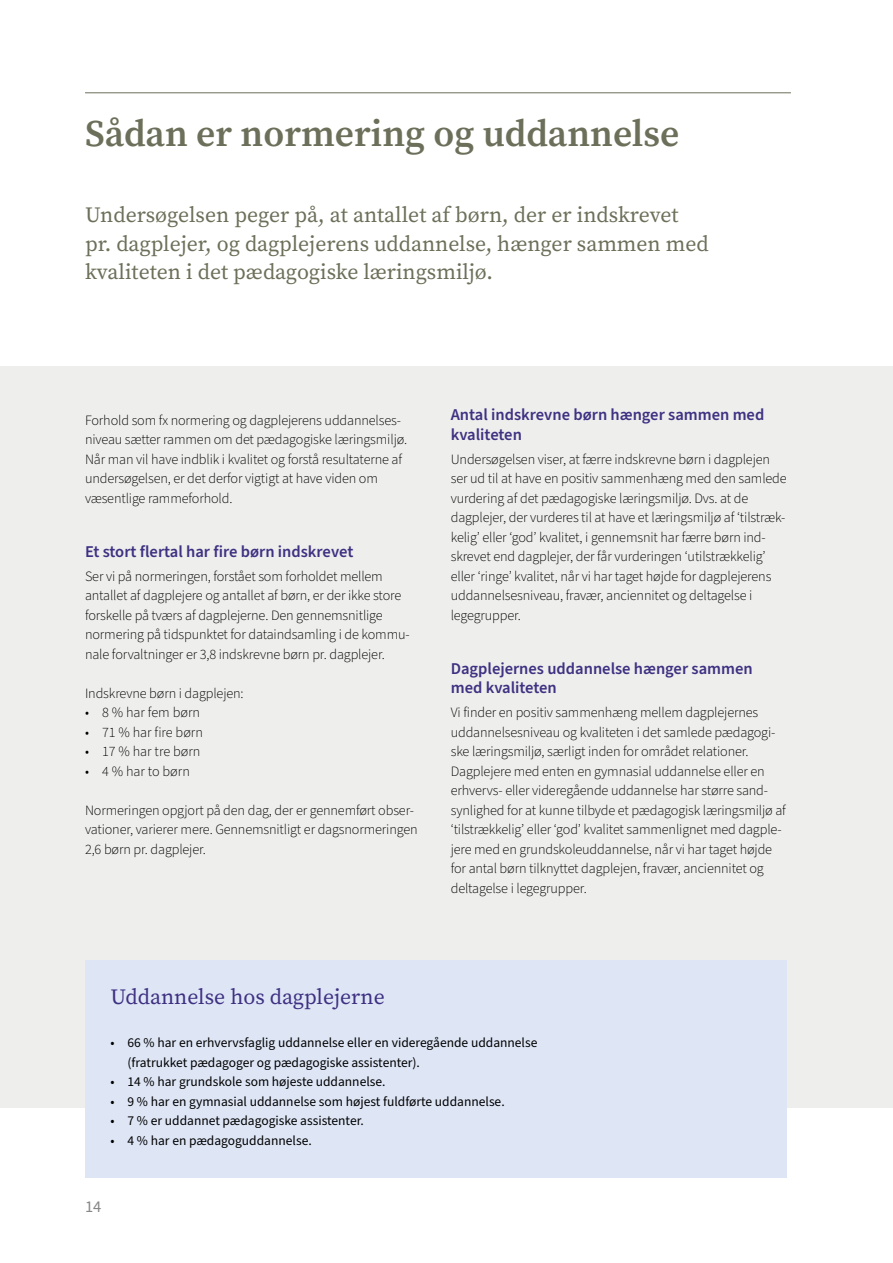
<style>
.page{position:relative;width:893px;height:1263px;background:#fff}
.page>*{position:absolute;margin:0;border:0;box-sizing:border-box;transform-origin:0 0}
._02_Rubrik{font:600 37.5px "Source Serif Pro";color:#6c6f59}
.MANCHET{font:21.75px/28.5px "Source Serif Pro";color:#6c6f59}
.MANCHET-2{font:21.75px "Source Serif Pro";color:#3f3182}
.MELLEM{font:600 16.5px/19.5px "Source Sans Pro";color:#3f3182}
.BRØD{font:600 16.5px/19.5px "Source Sans Pro";color:#3f3182}
.t1{font:16.5px "Source Sans Pro";color:#878787}
.BRØD-2{font:300 14.25px/19.5px "Source Sans Pro";letter-spacing:-.01em;color:#000}
.BRØD_INDRYK{font:300 14.25px "Source Sans Pro";color:#000}
.BOX_BRØD{font:13.5px/19.5px "Source Sans Pro";color:#000}
</style>
<div class="page">
<div style="left:0;top:366px;width:893px;height:741px;background:#eeeeec"></div>
<hr style="left:85px;top:93px;width:706px;height:1px;background:#6c6f59">
<div style="left:85px;top:960px;width:702px;height:218px;background:#dee6f6"></div>
<h2 class="_02_Rubrik" style="left:85px;top:108px;width:596px">Sådan er normering og uddannelse</h2>
<p class="MANCHET" style="left:85px;top:201px;width:625px">Undersøgelsen peger på, at antallet af børn, der er indskrevet pr. dagplejer, og dagplejerens uddannelse, hænger sammen med kvaliteten i det pædagogiske læringsmiljø.</p>
<p class="BRØD-2" style="left:85px;top:410px;width:324px">Forhold som fx normering og dagplejerens uddannelses&shy;niveau sætter rammen om det pædagogiske læringsmiljø.<br>Når man vil have indblik i kvalitet og forstå resultaterne af undersøgelsen, er det derfor vigtigt at have viden om væsentlige rammeforhold.</p>
<p class="MELLEM" style="left:85px;top:542px;width:270px">Et stort flertal har fire børn indskrevet</p>
<p class="BRØD-2" style="left:85px;top:566px;width:326px">Ser vi på normeringen, forstået som forholdet mellem antallet af dagplejere og antallet af børn, er der ikke store forskelle på tværs af dagplejerne. Den gennemsnitlige normering på tidspunktet for dataindsamling i de kommu&shy;nale forvaltninger er 3,8 indskrevne børn pr. dagplejer.</p>
<p class="BRØD-2" style="left:85px;top:683px;width:160px">Indskrevne børn i dagplejen:</p>
<p class="BRØD_INDRYK" style="left:85px;top:703px;width:116px">• 8 % har fem børn</p>
<p class="BRØD_INDRYK" style="left:85px;top:722px;width:119px">• 71 % har fire børn</p>
<p class="BRØD_INDRYK" style="left:85px;top:742px;width:117px">• 17 % har tre børn</p>
<p class="BRØD_INDRYK" style="left:85px;top:761px;width:106px">• 4 % har to børn</p>
<p class="BRØD-2" style="left:85px;top:800px;width:334px">Normeringen opgjort på den dag, der er gennemført obser&shy;vationer, varierer mere. Gennemsnitligt er dagsnormeringen<br>2,6 børn pr. dagplejer.</p>
<p class="MELLEM" style="left:451px;top:405px;width:315px">Antal indskrevne børn hænger sammen med kvaliteten</p>
<p class="BRØD-2" style="left:451px;top:449px;width:337px">Undersøgelsen viser, at færre indskrevne børn i dagplejen ser ud til at have en positiv sammenhæng med den samlede vurdering af det pædagogiske læringsmiljø. Dvs. at de dagplejer, der vurderes til at have et læringsmiljø af ʻtilstræk&shy;kelig’ eller ʻgod’ kvalitet, i gennemsnit har færre børn ind&shy;skrevet end dagplejer, der får vurderingen ʻutilstrækkelig’ eller ʻringe’ kvalitet, når vi har taget højde for dagplejerens uddannelsesniveau, fravær, anciennitet og deltagelse i legegrupper.</p>
<p class="BRØD" style="left:451px;top:659px;width:303px">Dagplejernes uddannelse hænger sammen med kvaliteten</p>
<p class="BRØD-2" style="left:451px;top:703px;width:337px">Vi finder en positiv sammenhæng mellem dagplejernes uddannelsesniveau og kvaliteten i det samlede pædagogi&shy;ske læringsmiljø, særligt inden for området relationer.<br>Dagplejere med enten en gymnasial uddannelse eller en erhvervs- eller videregående uddannelse har større sand&shy;synlighed for at kunne tilbyde et pædagogisk læringsmiljø af ʻtilstrækkelig’ eller ʻgod’ kvalitet sammenlignet med dagple&shy;jere med en grundskoleuddannelse, når vi har taget højde for antal børn tilknyttet dagplejen, fravær, anciennitet og deltagelse i legegrupper.</p>
<p class="MANCHET-2" style="left:111px;top:982px;width:276px">Uddannelse hos dagplejerne</p>
<p class="BOX_BRØD" style="left:128px;top:1033px;width:411px;text-indent:-17px">• 66 % har en erhvervsfaglig uddannelse eller en videregående uddannelse (fratrukket pædagoger og pædagogiske assistenter).</p>
<p class="BOX_BRØD" style="left:111px;top:1072px;width:277px">• 14 % har grundskole som højeste uddannelse.</p>
<p class="BOX_BRØD" style="left:111px;top:1092px;width:396px">• 9 % har en gymnasial uddannelse som højest fuldførte uddannelse.</p>
<p class="BOX_BRØD" style="left:111px;top:1111px;width:255px">• 7 % er uddannet pædagogiske assistenter.</p>
<p class="BOX_BRØD" style="left:111px;top:1131px;width:203px">• 4 % har en pædagoguddannelse.</p>
<p class="t1" style="left:85px;top:1195px;width:18px">14</p>
</div>
